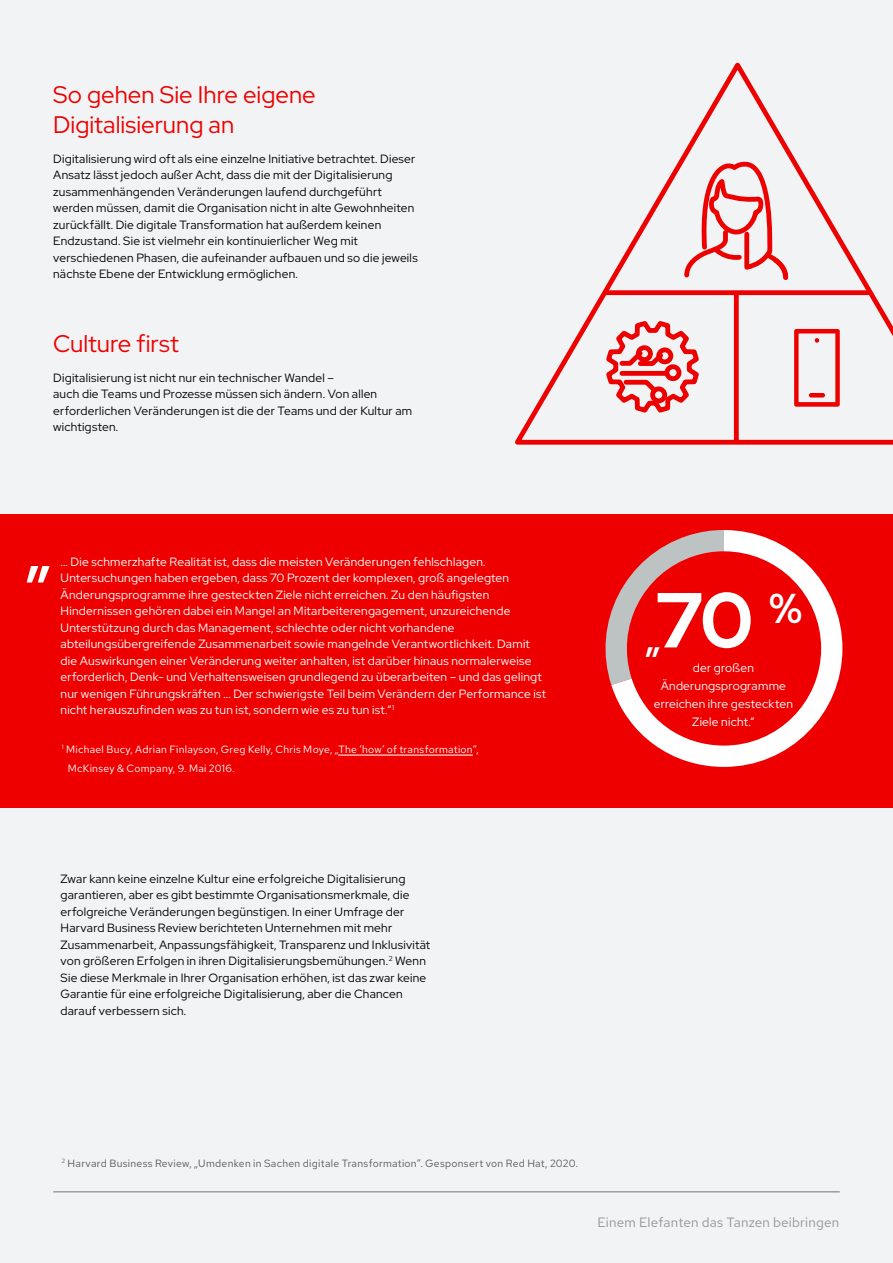
<style>
.page{position:relative;width:893px;height:1263px;background:#f2f3f4}
.page>*{position:absolute;margin:0;border:0;box-sizing:border-box;transform-origin:0 0}
.Body{font:700 77.7px "Red Hat Display";color:#fff}
.subhead{font:500 70.5px "Red Hat Display";color:#fff}
.subhead-2{font:500 42px "Red Hat Display";color:#fff}
.subhead3{font:24px/30px "Red Hat Display";color:#e00}
.Body-2{font:13.5px "Red Hat Text";letter-spacing:.015em;color:#939598}
.text{font:12px/16.5px "Red Hat Display";letter-spacing:.02em;color:#000}
.text-2{font:12px/16.5px "Red Hat Display";letter-spacing:.02em;color:#fff}
.Body-3{font:10.5px/19.5px "Red Hat Text";letter-spacing:.025em;color:#fff}
.Body-4{font:10.5px "Red Hat Text";letter-spacing:.025em;color:#57585a}
</style>
<div class="page">
<hr style="left:53px;top:1191px;width:787px;height:1px;background:#939598">
<svg style="left:515px;top:62px;width:378px;height:383px"></svg>
<div style="left:734px;top:294px;width:5px;height:146px;background:#ed0000"></div>
<div style="left:607px;top:290px;width:261px;height:5px;background:#ed0000"></div>
<svg style="left:681px;top:159px;width:109px;height:123px"></svg>
<svg style="left:603px;top:318px;width:99px;height:98px"></svg>
<div style="left:0;top:514px;width:893px;height:294px;background:#e00"></div>
<svg style="left:605px;top:613px;width:6px;height:71px"></svg>
<svg style="left:611px;top:530px;width:231px;height:237px"></svg>
<hr style="left:338px;top:754px;width:135px;height:2px;background:#fff">
<svg style="left:794px;top:329px;width:46px;height:78px"></svg>
<p class="subhead3" style="left:53px;top:79px;width:264px">So gehen Sie Ihre eigene<br>Digitalisierung an</p>
<p class="text" style="left:53px;top:150px;width:366px">Digitalisierung wird oft als eine einzelne Initiative betrachtet. Dieser Ansatz lässt jedoch außer Acht, dass die mit der Digitalisierung zusammenhängenden Veränderungen laufend durchgeführt werden müssen, damit die Organisation nicht in alte Gewohnheiten zurückfällt. Die digitale Transformation hat außerdem keinen Endzustand. Sie ist vielmehr ein kontinuierlicher Weg mit verschiedenen Phasen, die aufeinander aufbauen und so die jeweils nächste Ebene der Entwicklung ermöglichen.</p>
<p class="subhead3" style="left:53px;top:328px;width:127px">Culture first</p>
<p class="text" style="left:53px;top:369px;width:360px">Digitalisierung ist nicht nur ein technischer Wandel –<br>auch die Teams und Prozesse müssen sich ändern. Von allen erforderlichen Veränderungen ist die der Teams und der Kultur am wichtigsten.</p>
<p class="subhead" style="left:26px;top:502px;width:28px">„</p>
<p class="text-2" style="left:61px;top:553px;width:487px">... Die schmerzhafte Realität ist, dass die meisten Veränderungen fehlschlagen.<br>Untersuchungen haben ergeben, dass 70 Prozent der komplexen, groß angelegten Änderungsprogramme ihre gesteckten Ziele nicht erreichen. Zu den häufigsten Hindernissen gehören dabei ein Mangel an Mitarbeiterengagement, unzureichende Unterstützung durch das Management, schlechte oder nicht vorhandene abteilungsübergreifende Zusammenarbeit sowie mangelnde Verantwortlichkeit. Damit die Auswirkungen einer Veränderung weiter anhalten, ist darüber hinaus normalerweise erforderlich, Denk- und Verhaltensweisen grundlegend zu überarbeiten – und das gelingt nur wenigen Führungskräften ... Der schwierigste Teil beim Verändern der Performance ist nicht herauszufinden was zu tun ist, sondern wie es zu tun ist.“<sup>1</sup></p>
<p class="Body-3" style="left:68px;top:739px;width:412px;text-indent:-6px"><sup>1</sup> Michael Bucy, Adrian Finlayson, Greg Kelly, Chris Moye, „The ‘how’ of transformation“,<br>McKinsey &amp; Company, 9. Mai 2016.</p>
<p class="text" style="left:61px;top:870px;width:371px">Zwar kann keine einzelne Kultur eine erfolgreiche Digitalisierung garantieren, aber es gibt bestimmte Organisationsmerkmale, die erfolgreiche Veränderungen begünstigen. In einer Umfrage der Harvard Business Review berichteten Unternehmen mit mehr Zusammenarbeit, Anpassungsfähigkeit, Transparenz und Inklusivität von größeren Erfolgen in ihren Digitalisierungsbemühungen.<sup>2</sup> Wenn Sie diese Merkmale in Ihrer Organisation erhöhen, ist das zwar keine Garantie für eine erfolgreiche Digitalisierung, aber die Chancen darauf verbessern sich.</p>
<p class="Body" style="left:656px;top:569px;width:147px">70 <sup>%</sup></p>
<p class="subhead-2" style="left:645px;top:609px;width:17px">„</p>
<p class="text-2" style="left:654px;top:659px;width:141px;line-height:18px;text-align:center">der großen<br>Änderungsprogramme erreichen ihre gesteckten<br>Ziele nicht.“</p>
<p class="Body-4" style="left:62px;top:1156px;width:518px"><sup>2</sup> Harvard Business Review, „Umdenken in Sachen digitale Transformation“. Gesponsert von Red Hat, 2020.</p>
<p class="Body-2" style="left:597px;top:1213px;width:243px">Einem Elefanten das Tanzen beibringen</p>
</div>
